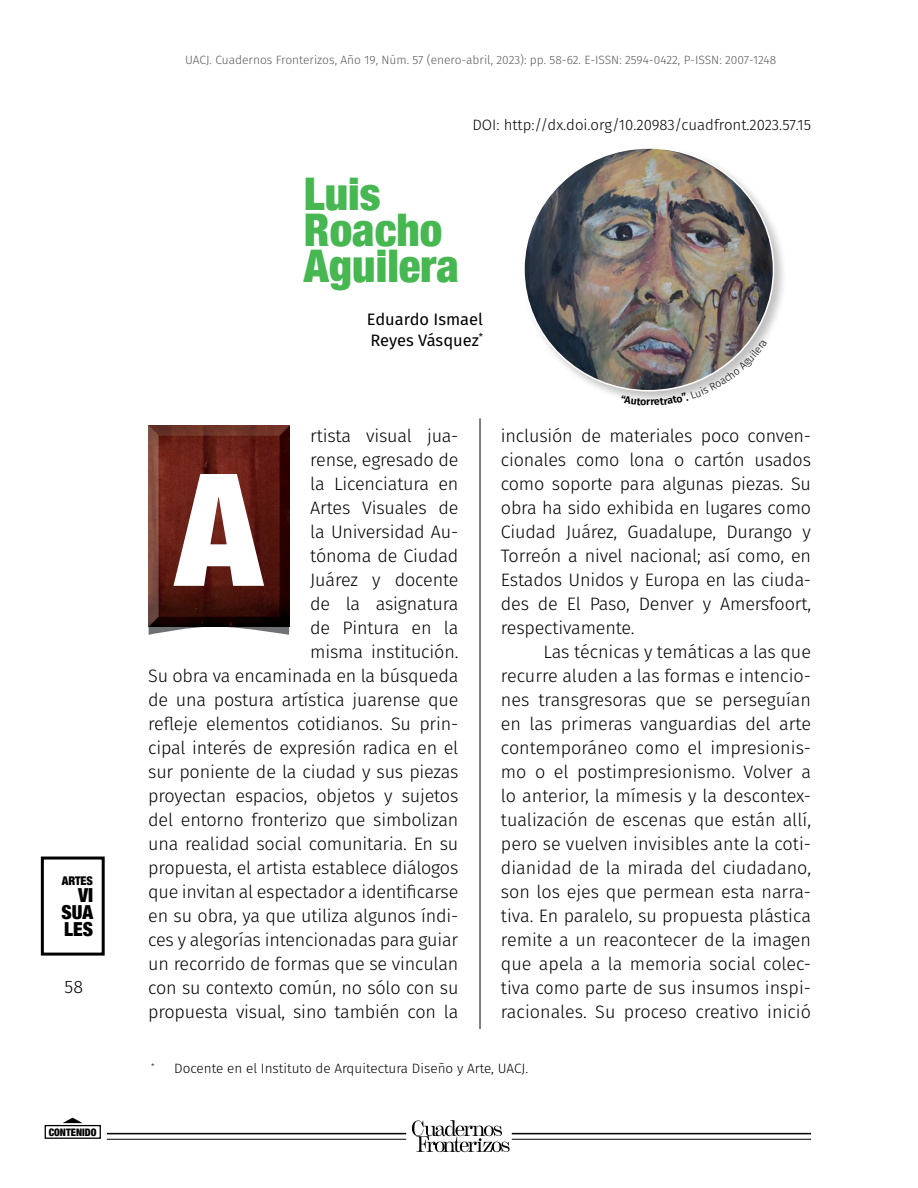
<style>
.page{position:relative;width:918px;height:1188px;background:#fff}
.page>*{position:absolute;margin:0;border:0;box-sizing:border-box;transform-origin:0 0}
.t1{font:900 condensed 45px/36px "Helvetica Neue";color:#46b751}
.t2{font:900 condensed 19.2px/17.2px "Helvetica Neue";color:#000;text-align:justify}
.t3{font:300 18px/24px "Fira Sans";letter-spacing:-.01em;color:#000;text-align:justify}
.t4{font:16.5px/21px "Fira Sans";color:#000}
.t5{font:300 15px "Fira Sans";color:#000}
.t6{font:300 13.5px "Fira Sans";color:#000}
.t7{font:300 12px "Fira Sans";color:#58595b}
.t8{font:900 condensed 12px "Helvetica Neue";color:#000}
.t9{font:900 condensed 10.35px "Helvetica Neue";color:#000}
</style>
<div class="page">
<div style="left:521px;top:146px;width:268px;height:260px;background:#000;opacity:.25"></div>
<img style="left:524px;top:148px;width:250px;height:243px">
<hr style="left:480px;top:418px;width:1px;height:611px;background:#000">
<svg style="left:149px;top:627px;width:140px;height:8px"></svg>
<img style="left:149px;top:425px;width:140px;height:202px">
<svg style="left:173px;top:474px;width:91px;height:112px"></svg>
<svg style="left:412px;top:1120px;width:98px;height:32px"></svg>
<hr style="left:107px;top:1133px;width:299px;height:1px;background:#000">
<hr style="left:512px;top:1133px;width:299px;height:1px;background:#000">
<hr style="left:107px;top:1139px;width:299px;height:1px;background:#000">
<hr style="left:512px;top:1139px;width:299px;height:1px;background:#000">
<div style="left:41px;top:857px;width:64px;height:99px;border:3px solid #000"></div>
<div style="left:45px;top:1125px;width:56px;height:14px;border:1px solid #000"></div>
<svg style="left:63px;top:1118px;width:20px;height:5px"></svg>
<img style="left:621px;top:339px;width:146px;height:67px">
<p class="t8" style="left:62px;top:871px;width:33px">ARTES</p>
<p class="t2" style="left:61px;top:885px;width:33px;text-indent:17px">VI SUA LES</p>
<p class="t3" style="left:65px;top:975px;width:20px">58</p>
<p class="t9" style="left:49px;top:1124px;width:49px">CONTENIDO</p>
<p class="t7" style="left:185px;top:51px;width:592px">UACJ. Cuadernos Fronterizos, Año 19, Núm. 57 (enero-abril, 2023): pp. 58-62. E-ISSN: 2594-0422, P-ISSN: 2007-1248</p>
<p class="t5" style="left:472px;top:114px;width:340px">DOI: http://dx.doi.org/10.20983/cuadfront.2023.57.15</p>
<h1 class="t1" style="left:304px;top:174px;width:157px">Luis<br>Roacho<br>Aguilera</h1>
<p class="t4" style="left:367px;top:308px;width:118px">Eduardo Ismael<br>Reyes Vásquez<sup>*</sup></p>
<p class="t3" style="left:148px;top:424px;width:312px;text-align:right">rtista visual jua-<br>rense, egresado de<br>la Licenciatura en<br>Artes Visuales de<br>la Universidad Au-<br>tónoma de Ciudad<br>Juárez y docente<br>de la asignatura<br>de Pintura en la<br>misma institución.<br>Su obra va encaminada en la búsqueda de una postura artística juarense que refleje elementos cotidianos. Su prin&shy;cipal interés de expresión radica en el sur poniente de la ciudad y sus piezas proyectan espacios, objetos y sujetos del entorno fronterizo que simbolizan una realidad social comunitaria. En su propuesta, el artista establece diálogos que invitan al espectador a identificarse en su obra, ya que utiliza algunos índi&shy;ces y alegorías intencionadas para guiar un recorrido de formas que se vinculan con su contexto común, no sólo con su propuesta visual, sino también con la</p>
<p class="t3" style="left:501px;top:424px;width:312px">inclusión de materiales poco conven&shy;cionales como lona o cartón usados como soporte para algunas piezas. Su obra ha sido exhibida en lugares como Ciudad Juárez, Guadalupe, Durango y Torreón a nivel nacional; así como, en Estados Unidos y Europa en las ciuda&shy;des de El Paso, Denver y Amersfoort, respectivamente.</p>
<p class="t3" style="left:501px;top:640px;width:312px;text-indent:43px">Las técnicas y temáticas a las que recurre aluden a las formas e intencio&shy;nes transgresoras que se perseguían en las primeras vanguardias del arte contemporáneo como el impresionis&shy;mo o el postimpresionismo. Volver a lo anterior, la mímesis y la descontex&shy;tualización de escenas que están allí, pero se vuelven invisibles ante la coti&shy;dianidad de la mirada del ciudadano, son los ejes que permean esta narra&shy;tiva. En paralelo, su propuesta plástica remite a un reacontecer de la imagen que apela a la memoria social colec&shy;tiva como parte de sus insumos inspi&shy;racionales. Su proceso creativo inició</p>
<p class="t6" style="left:151px;top:1059px;width:379px"><sup>*</sup> Docente en el Instituto de Arquitectura Diseño y Arte, UACJ.</p>
</div>
